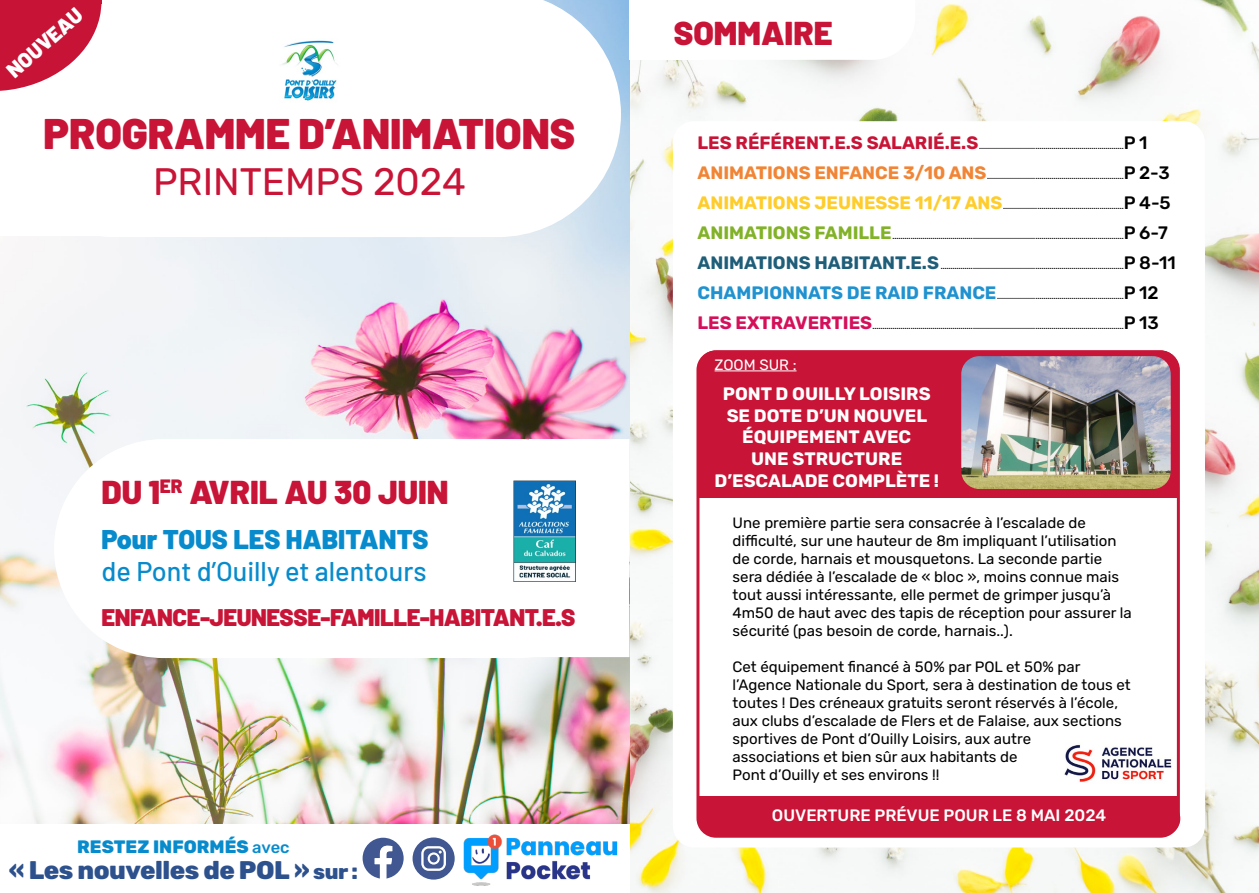
<style>
.page{position:relative;width:1259px;height:893px;background:#fff}
.page>*{position:absolute;margin:0;border:0;box-sizing:border-box;transform-origin:0 0}
.t1{font:900 42.75px "Barlow";color:#c81436}
.t2{font:38.25px "Rubik";color:#c81436}
.t3{font:900 33px "Barlow";color:#c81436}
.t4{font:500 27px "Barlow";color:#088bcc}
.t5{font:900 27px "Barlow";color:#088bcc}
.t6{font:800 25.5px "Rubik";letter-spacing:-.02em;color:#2d518d}
.t7{font:900 24px "Barlow";letter-spacing:-.02em;color:#c81436}
.t8{font:900 21px "Barlow";color:#fff}
.t9{font:700 18px/21.6px "Rubik";color:#fff;text-align:center}
.t10{font:700 18px "Rubik";color:#c81436}
.t11{font:700 18px "Rubik";color:#fecc2b}
.t12{font:500 18px "Rubik";color:#000}
.t13{font:700 18px "Rubik";color:#f18536}
.t14{font:700 18px "Rubik";color:#2092d0}
.t15{font:700 18px "Rubik";color:#1f5e79}
.t16{font:800 18px "Rubik";color:#088bcc}
.t17{font:700 18px "Rubik";color:#82b228}
.t18{font:700 18px "Rubik";color:#d5105b}
.t19{font:500 16.5px "Rubik";color:#fff}
.t20{font:15px/18px "Rubik";color:#000}
.t21{font:15px "Rubik";color:#fff}
.t22{font:500 7.5px "Rubik";color:#000}
.s1{font-weight:500;font-size:16.5px}
.s2{font-size:21px}
</style>
<div class="page">
<img style="left:0;top:0;width:1259px;height:893px">
<div style="left:0;top:825px;width:629px;height:68px;background:#fff"></div>
<svg style="left:0;top:0;width:621px;height:237px"></svg>
<div style="left:54px;top:439px;width:575px;height:219px;background:#fff;border-radius:109px"></div>
<div style="left:529px;top:439px;width:100px;height:218px;background:#fff"></div>
<img style="left:279px;top:39px;width:62px;height:63px">
<svg style="left:362px;top:838px;width:42px;height:41px"></svg>
<div style="left:412px;top:837px;width:43px;height:43px;background:#405791;border-radius:50%"></div>
<svg style="left:421px;top:846px;width:25px;height:25px"></svg>
<img style="left:463px;top:834px;width:155px;height:52px">
<svg style="left:0;top:0;width:102px;height:236px"></svg>
<hr style="left:0;top:0;width:101px;height:3px;background:#c71335">
<div style="left:673px;top:121px;width:532px;height:726px;background:#fff;border-radius:21px"></div>
<div style="left:697px;top:801px;width:483px;height:35px;background:#c81436;border-radius:17px"></div>
<div style="left:697px;top:382px;width:481px;height:115px;background:#c81436"></div>
<svg style="left:703px;top:0;width:212px;height:60px"></svg>
<div style="left:629px;top:0;width:74px;height:60px;background:#fff"></div>
<div style="left:698px;top:350px;width:480px;height:63px;background:#c81436;border-radius:18px"></div>
<img style="left:961px;top:356px;width:209px;height:133px">
<hr style="left:714px;top:371px;width:82px;height:1px;background:#fff">
<div style="left:698px;top:796px;width:481px;height:18px;background:#c81436"></div>
<img style="left:513px;top:481px;width:62px;height:100px">
<img style="left:1064px;top:745px;width:108px;height:37px">
<h3 class="t8" style="left:1px;top:64px;width:94px;rotate:-42deg">NOUVEAU</h3>
<h1 class="t1" style="left:43px;top:107px;width:533px">PROGRAMME D’ANIMATIONS</h1>
<h2 class="t2" style="left:153px;top:160px;width:314px">PRINTEMPS 2024</h2>
<h3 class="t3" style="left:101px;top:472px;width:349px">DU 1<sup>ER</sup> AVRIL AU 30 JUIN</h3>
<h3 class="t5" style="left:101px;top:522px;width:329px">Pour TOUS LES HABITANTS</h3>
<h3 class="t4" style="left:101px;top:552px;width:326px">de Pont d’Ouilly et alentours</h3>
<h3 class="t7" style="left:101px;top:603px;width:475px">ENFANCE-JEUNESSE-FAMILLE-HABITANT.E.S</h3>
<p class="t16" style="left:77px;top:837px;width:214px">RESTEZ INFORMÉS <span class="s1">avec</span></p>
<h3 class="t6" style="left:9px;top:855px;width:351px">« Les nouvelles de POL » <span class="s2">sur :</span></h3>
<h3 class="t3" style="left:673px;top:12px;width:160px">SOMMAIRE</h3>
<p class="t10" style="left:697px;top:132px;width:282px">LES RÉFÉRENT.E.S SALARIÉ.E.S</p>
<p class="t22" style="left:979px;top:142px;width:146px">........................................................................</p>
<p class="t12" style="left:1123px;top:132px;width:25px">P 1</p>
<p class="t13" style="left:697px;top:162px;width:290px">ANIMATIONS ENFANCE 3/10 ANS</p>
<p class="t22" style="left:987px;top:172px;width:138px">....................................................................</p>
<p class="t12" style="left:1123px;top:162px;width:48px">P 2-3</p>
<p class="t11" style="left:697px;top:192px;width:306px">ANIMATIONS JEUNESSE 11/17 ANS</p>
<p class="t22" style="left:1003px;top:202px;width:122px">............................................................</p>
<p class="t12" style="left:1123px;top:192px;width:49px">P 4-5</p>
<p class="t17" style="left:697px;top:222px;width:195px">ANIMATIONS FAMILLE</p>
<p class="t22" style="left:892px;top:232px;width:233px">...................................................................................................................</p>
<p class="t12" style="left:1123px;top:222px;width:46px">P 6-7</p>
<p class="t15" style="left:697px;top:252px;width:243px">ANIMATIONS HABITANT.E.S</p>
<p class="t22" style="left:941px;top:262px;width:184px">...........................................................................................</p>
<p class="t12" style="left:1123px;top:252px;width:54px">P 8-11</p>
<p class="t14" style="left:697px;top:282px;width:300px">CHAMPIONNATS DE RAID FRANCE</p>
<p class="t22" style="left:997px;top:292px;width:128px">...............................................................</p>
<p class="t12" style="left:1123px;top:283px;width:37px">P 12</p>
<p class="t18" style="left:697px;top:313px;width:176px">LES EXTRAVERTIES</p>
<p class="t22" style="left:872px;top:322px;width:253px">.............................................................................................................................</p>
<p class="t12" style="left:1123px;top:313px;width:37px">P 13</p>
<p class="t21" style="left:714px;top:356px;width:83px">ZOOM SUR :</p>
<p class="t9" style="left:714px;top:384px;width:226px">PONT D OUILLY LOISIRS<br>SE DOTE D’UN NOUVEL<br>ÉQUIPEMENT AVEC<br>UNE STRUCTURE<br>D’ESCALADE COMPLÈTE !</p>
<p class="t20" style="left:732px;top:514px;width:401px">Une première partie sera consacrée à l’escalade de difficulté, sur une hauteur de 8m impliquant l’utilisation de corde, harnais et mousquetons. La seconde partie sera dédiée à l’escalade de « bloc », moins connue mais tout aussi intéressante, elle permet de grimper jusqu’à 4m50 de haut avec des tapis de réception pour assurer la sécurité (pas besoin de corde, harnais..).</p>
<p class="t20" style="left:732px;top:658px;width:399px">Cet équipement financé à 50% par POL et 50% par l’Agence Nationale du Sport, sera à destination de tous et toutes ! Des créneaux gratuits seront réservés à l’école, aux clubs d’escalade de Flers et de Falaise, aux sections sportives de Pont d’Ouilly Loisirs, aux autre<br>associations et bien sûr aux habitants de<br>Pont d’Ouilly et ses environs !!</p>
<p class="t19" style="left:772px;top:805px;width:336px">OUVERTURE PRÉVUE POUR LE 8 MAI 2024</p>
</div>
